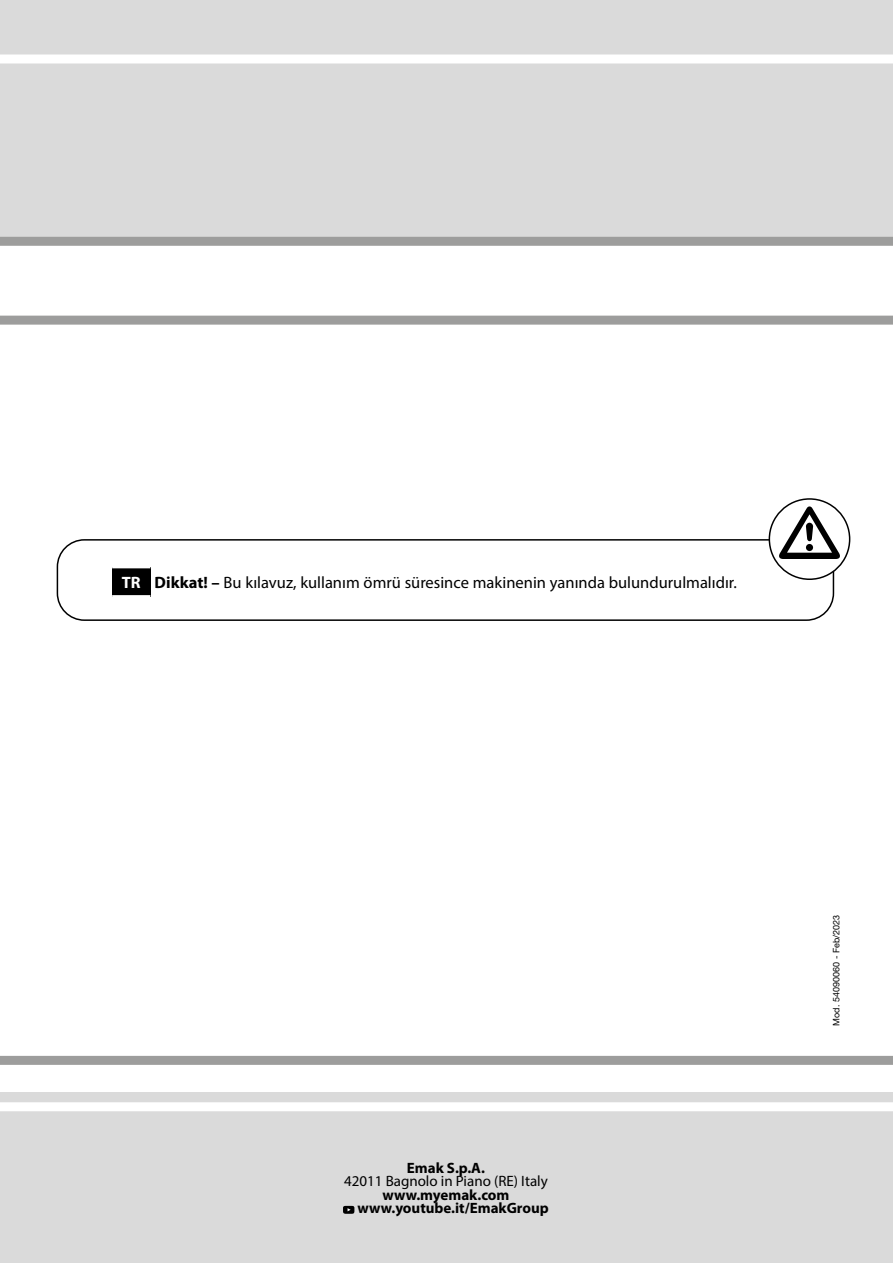
<style>
.page{position:relative;width:893px;height:1263px;background:#fff}
.page>*{position:absolute;margin:0;border:0;box-sizing:border-box;transform-origin:0 0}
.t1{font:16.5px "Myriad Pro";color:#000}
.t2{font:700 15px/13.5px "Myriad Pro";color:#000}
.t3{font:15px "Myriad Pro";color:#000}
.t4{font:9px "Helvetica Neue";color:#000}
.s1{font-weight:700;color:#fff}
.s2{font-weight:700}
</style>
<div class="page">
<div style="left:0;top:1092px;width:893px;height:171px;background:#dadada"></div>
<div style="left:0;top:0;width:893px;height:240px;background:#dadada"></div>
<div style="left:0;top:54px;width:893px;height:9px;background:#fff"></div>
<div style="left:0;top:237px;width:893px;height:9px;background:#9d9d9c"></div>
<div style="left:0;top:316px;width:893px;height:9px;background:#9d9d9c"></div>
<div style="left:0;top:1056px;width:893px;height:9px;background:#9d9d9c"></div>
<div style="left:0;top:1102px;width:893px;height:9px;background:#fff"></div>
<svg style="left:343px;top:1206px;width:11px;height:8px"></svg>
<div style="left:57px;top:539px;width:777px;height:82px;border:2px solid #000;border-radius:27px"></div>
<div style="left:769px;top:499px;width:81px;height:80px;background:#fff;border-radius:50%"></div>
<svg style="left:779px;top:506px;width:61px;height:53px"></svg>
<div style="left:769px;top:498px;width:81px;height:82px;border:2px solid #000;border-radius:50%"></div>
<div style="left:112px;top:567px;width:38px;height:30px;background:#000"></div>
<hr style="left:112px;top:565px;width:38px;height:3px;background:#fff">
<hr style="left:112px;top:595px;width:38px;height:3px;background:#fff">
<p class="t1" style="left:122px;top:572px;width:616px"><span class="s1">TR</span> <span class="s2">Dikkat! –</span> Bu kılavuz, kullanım ömrü süresince makinenin yanında bulundurulmalıdır.</p>
<p class="t2" style="left:407px;top:1161px;width:80px">Emak S.p.A.</p>
<p class="t3" style="left:344px;top:1172px;width:205px">42011 Bagnolo in Piano (RE) Italy</p>
<p class="t2" style="left:357px;top:1188px;width:193px;text-indent:25px">www.myemak.com www.youtube.it/EmakGroup</p>
<p class="t4" style="left:831px;top:1026px;width:112px;rotate:-90deg">Mod. 54090060 - Feb/2023</p>
</div>
